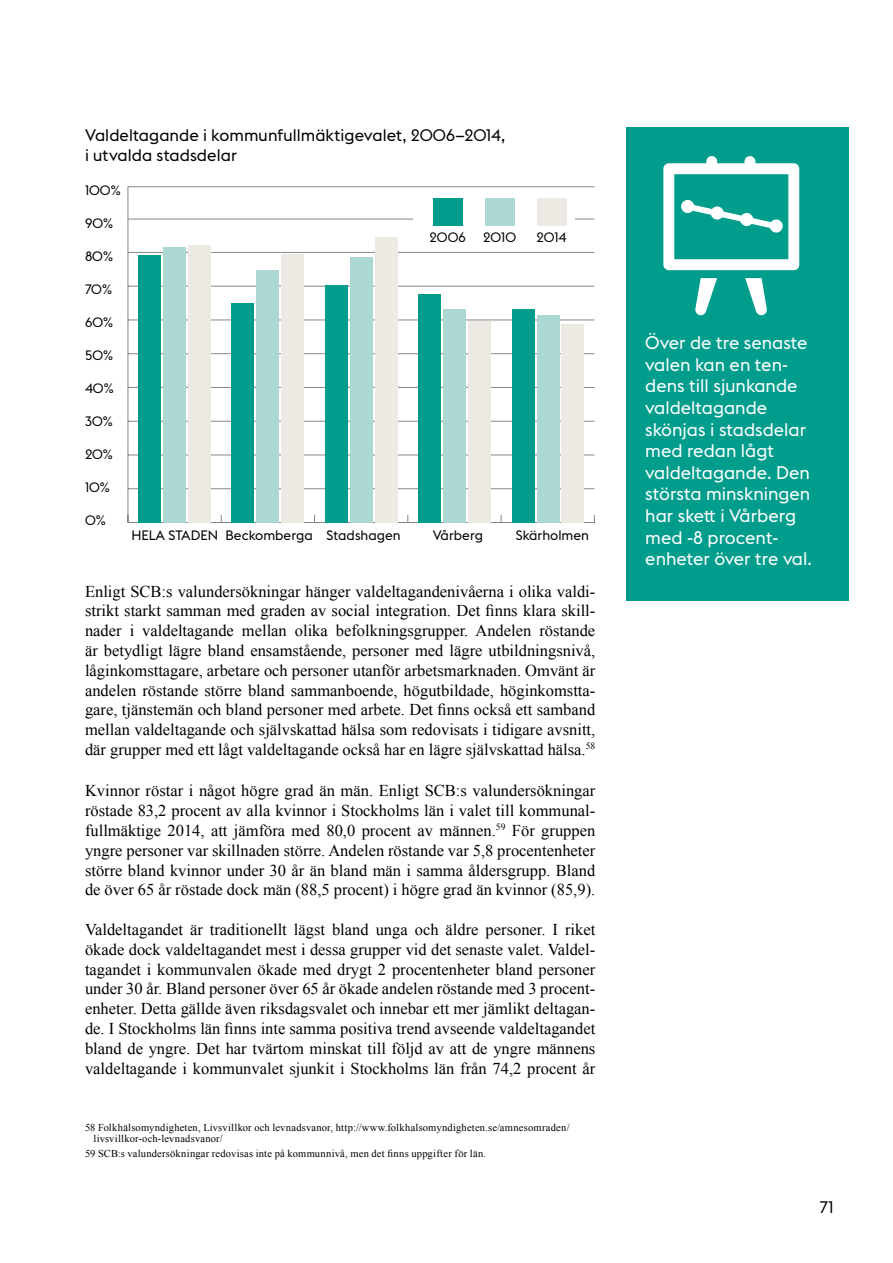
<style>
.page{position:relative;width:893px;height:1263px;background:#fff}
.page>*{position:absolute;margin:0;border:0;box-sizing:border-box;transform-origin:0 0}
.t1{font:18px/21.6px "Stockholm Type";color:#fff}
.t2{font:16.5px/19.8px "Times New Roman";color:#000;text-align:justify}
.t3{font:16.5px/19.8px "Stockholm Type";color:#000}
.t4{font:13.5px "Stockholm Type";color:#000}
.t5{font:10.5px/10.5px "Times New Roman";letter-spacing:.02em;color:#000}
</style>
<div class="page">
<div style="left:626px;top:128px;width:222px;height:473px;background:#009d8d"></div>
<svg style="left:695px;top:278px;width:22px;height:37px"></svg>
<svg style="left:745px;top:278px;width:22px;height:38px"></svg>
<svg style="left:663px;top:156px;width:136px;height:114px"></svg>
<hr style="left:128px;top:186px;width:1px;height:336px;background:#878787">
<hr style="left:128px;top:522px;width:466px;height:1px;background:#878787">
<hr style="left:128px;top:488px;width:466px;height:1px;background:#878787">
<hr style="left:128px;top:455px;width:466px;height:1px;background:#878787">
<hr style="left:128px;top:421px;width:466px;height:1px;background:#878787">
<hr style="left:128px;top:387px;width:466px;height:1px;background:#878787">
<hr style="left:128px;top:353px;width:466px;height:1px;background:#878787">
<hr style="left:128px;top:320px;width:466px;height:1px;background:#878787">
<hr style="left:128px;top:286px;width:466px;height:1px;background:#878787">
<hr style="left:128px;top:252px;width:466px;height:1px;background:#878787">
<hr style="left:128px;top:186px;width:466px;height:1px;background:#878787">
<div style="left:188px;top:245px;width:22px;height:278px;background:#edeae4"></div>
<div style="left:282px;top:255px;width:22px;height:268px;background:#edeae4"></div>
<div style="left:375px;top:237px;width:22px;height:286px;background:#edeae4"></div>
<div style="left:468px;top:321px;width:23px;height:202px;background:#edeae4"></div>
<div style="left:562px;top:324px;width:22px;height:199px;background:#edeae4"></div>
<div style="left:163px;top:247px;width:22px;height:276px;background:#abd8d2"></div>
<div style="left:257px;top:270px;width:22px;height:253px;background:#abd8d2"></div>
<div style="left:350px;top:257px;width:22px;height:266px;background:#abd8d2"></div>
<div style="left:444px;top:309px;width:22px;height:214px;background:#abd8d2"></div>
<div style="left:537px;top:315px;width:22px;height:208px;background:#abd8d2"></div>
<div style="left:138px;top:255px;width:22px;height:268px;background:#009d8d"></div>
<div style="left:232px;top:303px;width:22px;height:220px;background:#009d8d"></div>
<div style="left:325px;top:285px;width:22px;height:238px;background:#009d8d"></div>
<div style="left:419px;top:295px;width:22px;height:228px;background:#009d8d"></div>
<div style="left:512px;top:309px;width:22px;height:214px;background:#009d8d"></div>
<hr style="left:128px;top:219px;width:466px;height:1px;background:#878787">
<div style="left:413px;top:194px;width:162px;height:51px;background:#fff"></div>
<div style="left:433px;top:198px;width:30px;height:27px;background:#009d8d"></div>
<div style="left:485px;top:198px;width:30px;height:27px;background:#abd8d2"></div>
<div style="left:537px;top:198px;width:29px;height:27px;background:#edeae4"></div>
<p class="t3" style="left:85px;top:124px;width:422px">Valdeltagande i kommunfullmäktigevalet, 2006–2014, i utvalda stadsdelar</p>
<p class="t4" style="left:85px;top:181px;width:37px">100%</p>
<p class="t4" style="left:85px;top:214px;width:30px">90%</p>
<p class="t4" style="left:85px;top:247px;width:29px">80%</p>
<p class="t4" style="left:85px;top:280px;width:28px">70%</p>
<p class="t4" style="left:85px;top:313px;width:30px">60%</p>
<p class="t4" style="left:85px;top:346px;width:29px">50%</p>
<p class="t4" style="left:85px;top:379px;width:30px">40%</p>
<p class="t4" style="left:85px;top:412px;width:29px">30%</p>
<p class="t4" style="left:85px;top:445px;width:29px">20%</p>
<p class="t4" style="left:85px;top:478px;width:26px">10%</p>
<p class="t4" style="left:85px;top:511px;width:22px">0%</p>
<p class="t4" style="left:429px;top:228px;width:38px">2006</p>
<p class="t4" style="left:483px;top:228px;width:34px">2010</p>
<p class="t4" style="left:536px;top:228px;width:32px">2014</p>
<p class="t4" style="left:131px;top:526px;width:271px">HELA STADEN Beckomberga Stadshagen</p>
<p class="t4" style="left:433px;top:526px;width:52px">Vårberg</p>
<p class="t4" style="left:516px;top:526px;width:75px">Skärholmen</p>
<p class="t2" style="left:85px;top:581px;width:512px">Enligt SCB:s valundersökningar hänger valdeltagandenivåerna i olika valdi&shy;strikt starkt samman med graden av social integration. Det finns klara skill&shy;nader i valdeltagande mellan olika befolkningsgrupper. Andelen röstande är betydligt lägre bland ensamstående, personer med lägre utbildningsnivå, låginkomsttagare, arbetare och personer utanför arbetsmarknaden. Omvänt är andelen röstande större bland sammanboende, högutbildade, höginkomstta&shy;gare, tjänstemän och bland personer med arbete. Det finns också ett samband mellan valdeltagande och självskattad hälsa som redovisats i tidigare avsnitt, där grupper med ett lågt valdeltagande också har en lägre självskattad hälsa.<sup>58</sup></p>
<p class="t2" style="left:85px;top:781px;width:512px">Kvinnor röstar i något högre grad än män. Enligt SCB:s valundersökningar röstade 83,2 procent av alla kvinnor i Stockholms län i valet till kommunal&shy;fullmäktige 2014, att jämföra med 80,0 procent av männen.<sup>59</sup> För gruppen yngre personer var skillnaden större. Andelen röstande var 5,8 procentenheter större bland kvinnor under 30 år än bland män i samma åldersgrupp. Bland de över 65 år röstade dock män (88,5 procent) i högre grad än kvinnor (85,9).</p>
<p class="t2" style="left:85px;top:919px;width:512px">Valdeltagandet är traditionellt lägst bland unga och äldre personer. I riket ökade dock valdeltagandet mest i dessa grupper vid det senaste valet. Valdel&shy;tagandet i kommunvalen ökade med drygt 2 procentenheter bland personer under 30 år. Bland personer över 65 år ökade andelen röstande med 3 procent&shy;enheter. Detta gällde även riksdagsvalet och innebar ett mer jämlikt deltagan&shy;de. I Stockholms län finns inte samma positiva trend avseende valdeltagandet bland de yngre. Det har tvärtom minskat till följd av att de yngre männens valdeltagande i kommunvalet sjunkit i Stockholms län från 74,2 procent år</p>
<p class="t5" style="left:94px;top:1122px;width:478px;text-indent:-9px">58 Folkhälsomyndigheten, Livsvillkor och levnadsvanor, http://www.folkhalsomyndigheten.se/amnesomraden/ livsvillkor-och-levnadsvanor/</p>
<p class="t5" style="left:85px;top:1148px;width:403px">59 SCB:s valundersökningar redovisas inte på kommunnivå, men det finns uppgifter för län.</p>
<p class="t1" style="left:645px;top:331px;width:168px">Över de tre senaste valen kan en ten&shy;dens till sjunkande valdeltagande skönjas i stadsdelar med redan lågt valdeltagande. Den största minskningen har skett i Vårberg med -8 procent&shy;enheter över tre val.</p>
<p class="t3" style="left:820px;top:1196px;width:15px">71</p>
</div>
